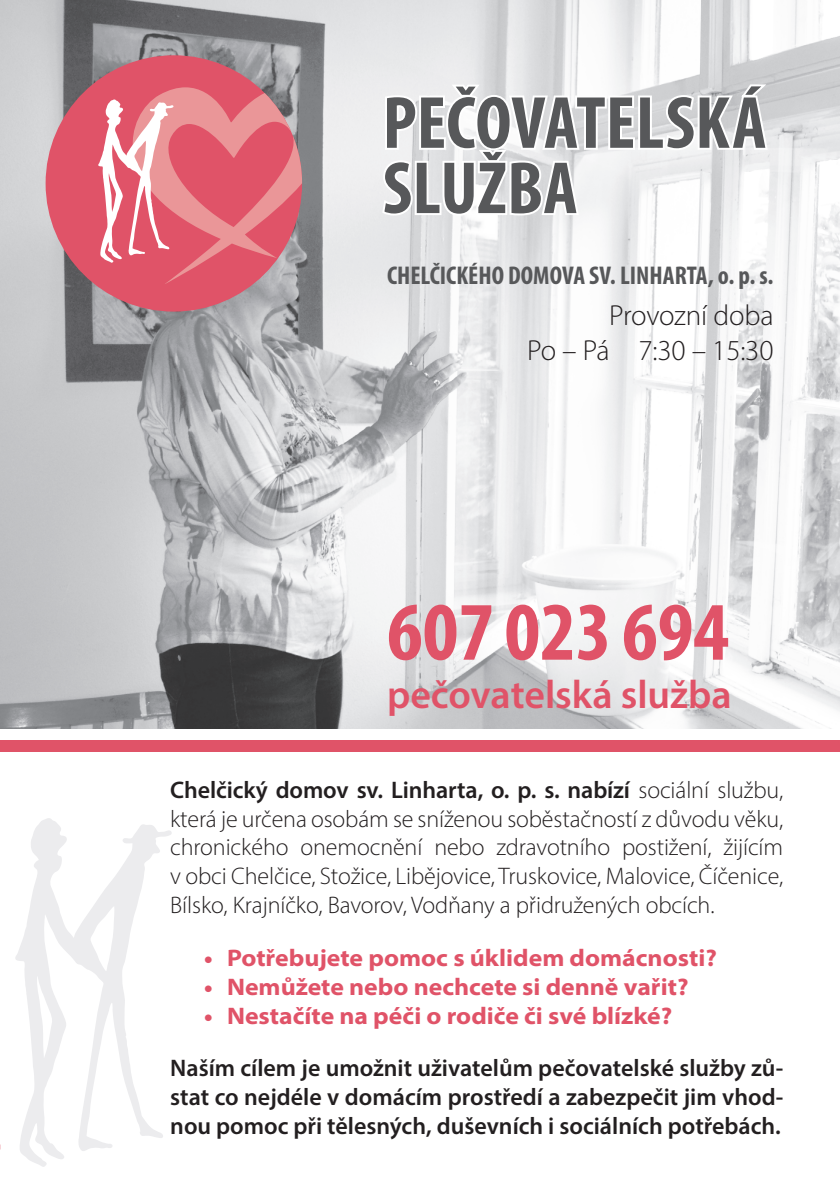
<style>
.page{position:relative;width:840px;height:1191px;background:#fff}
.page>*{position:absolute;margin:0;border:0;box-sizing:border-box;transform-origin:0 0}
.t1{font:700 condensed 83.6px "Myriad Pro";color:#e05368}
.t2{font:600 39.8px "Myriad Pro";color:#e05368}
.t3{font:300 29px "Myriad Pro";letter-spacing:-.005em;color:#231f20}
.t4{font:700 condensed 25.8px "Myriad Pro";color:#57585a}
.t5{font:300 24px/28.8px "Myriad Pro";letter-spacing:-.005em;color:#231f20;text-align:justify}
.t6{font:600 24px/28.8px "Myriad Pro";color:#231f20;text-align:justify}
.t7{font:700 semi-expanded 24px "Myriad Pro";color:#e05368}
.s1{font-weight:600}
</style>
<div class="page">
<img style="left:0;top:0;width:839px;height:728px">
<div style="left:0;top:740px;width:839px;height:11px;background:#e05368"></div>
<div style="left:46px;top:55px;width:256px;height:256px;background:#e05368;border-radius:50%"></div>
<svg style="left:98px;top:78px;width:204px;height:206px"></svg>
<svg style="left:15px;top:818px;width:157px;height:348px"></svg>
<svg style="left:380px;top:81px;width:389px;height:137px"></svg>
<p class="t4" style="left:387px;top:259px;width:388px">CHELČICKÉHO DOMOVA SV. LINHARTA, o. p. s.</p>
<p class="t3" style="left:609px;top:298px;width:166px">Provozní doba</p>
<p class="t3" style="left:526px;top:333px;width:248px">Po – Pá 7:30 – 15:30</p>
<p class="t1" style="left:387px;top:579px;width:343px">607 023 694</p>
<p class="t2" style="left:387px;top:669px;width:346px">pečovatelská služba</p>
<p class="t5" style="left:170px;top:775px;width:614px"><span class="s1">Chelčický domov sv. Linharta, o. p. s. nabízí</span> sociální službu, která je určena osobám se sníženou soběstačností z důvodu věku, chronického onemocnění nebo zdravotního postižení, žijícím v obci Chelčice, Stožice, Libějovice, Truskovice, Malovice, Číčenice, Bílsko, Krajníčko, Bavorov, Vodňany a přidružených obcích.</p>
<p class="t7" style="left:204px;top:942px;width:514px">• Potřebujete pomoc s úklidem domácnosti?</p>
<p class="t7" style="left:204px;top:970px;width:485px">• Nemůžete nebo nechcete si denně vařit?</p>
<p class="t7" style="left:204px;top:999px;width:469px">• Nestačíte na péči o rodiče či své blízké?</p>
<p class="t6" style="left:170px;top:1053px;width:614px">Naším cílem je umožnit uživatelům pečovatelské služby zů&shy;stat co nejdéle v domácím prostředí a zabezpečit jim vhod&shy;nou pomoc při tělesných, duševních i sociálních potřebách.</p>
</div>
